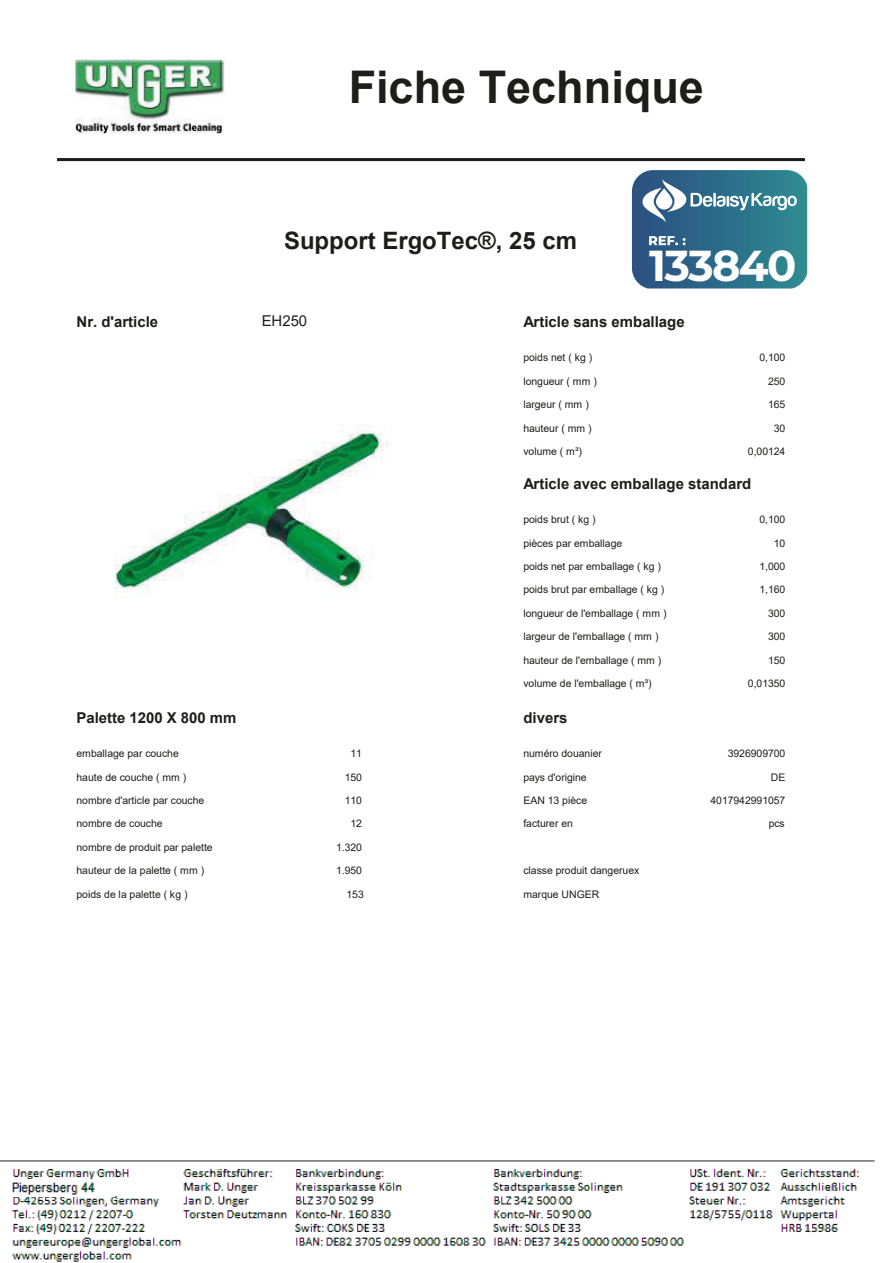
<style>
.page{position:relative;width:893px;height:1263px;background:#fff}
.page>*{position:absolute;margin:0;border:0;box-sizing:border-box;transform-origin:0 0}
.t1{font:700 45px "Arial";color:#1d1d1b}
.t2{font:700 43.35px "Montserrat";letter-spacing:-.04em;color:#fff}
.t3{font:700 24px "Arial";color:#1d1d1b}
.t4{font:700 15px "Arial";color:#1d1d1b}
.t5{font:15px "Arial";color:#1d1d1b}
.t6{font:10.5px "Arial";letter-spacing:-.005em;color:#1d1d1b}
</style>
<div class="page">
<img style="left:75px;top:59px;width:150px;height:75px">
<hr style="left:57px;top:158px;width:747px;height:3px;background:#1d1d1b">
<img style="left:114px;top:425px;width:278px;height:165px">
<img style="left:12px;top:1170px;width:848px;height:92px">
<hr style="left:0;top:1161px;width:874px;height:1px;background:#1d1d1b">
<img style="left:13px;top:1180px;width:102px;height:16px">
<svg style="left:632px;top:170px;width:175px;height:118px;background:#3e7a93"></svg>
<h1 class="t1" style="left:349px;top:55px;width:357px">Fiche Technique</h1>
<h3 class="t3" style="left:284px;top:223px;width:294px">Support ErgoTec®, 25 cm</h3>
<h2 class="t2" style="left:649px;top:234px;width:149px">133840</h2>
<h3 class="t4" style="left:77px;top:311px;width:83px">Nr. d'article</h3>
<h3 class="t5" style="left:262px;top:311px;width:47px">EH250</h3>
<h3 class="t4" style="left:523px;top:311px;width:163px">Article sans emballage</h3>
<p class="t6" style="left:523px;top:350px;width:70px">poids net ( kg )</p>
<p class="t6" style="left:523px;top:374px;width:75px">longueur ( mm )</p>
<p class="t6" style="left:759px;top:350px;width:27px">0,100</p>
<p class="t6" style="left:768px;top:374px;width:19px">250</p>
<p class="t6" style="left:523px;top:397px;width:67px">largeur ( mm )</p>
<p class="t6" style="left:768px;top:397px;width:19px">165</p>
<p class="t6" style="left:523px;top:421px;width:70px">hauteur ( mm )</p>
<p class="t6" style="left:774px;top:421px;width:13px">30</p>
<p class="t6" style="left:523px;top:444px;width:60px">volume ( m³)</p>
<p class="t6" style="left:748px;top:444px;width:39px">0,00124</p>
<h3 class="t4" style="left:523px;top:473px;width:229px">Article avec emballage standard</h3>
<p class="t6" style="left:523px;top:512px;width:74px">poids brut ( kg )</p>
<p class="t6" style="left:523px;top:536px;width:100px">pièces par emballage</p>
<p class="t6" style="left:759px;top:512px;width:27px">0,100</p>
<p class="t6" style="left:774px;top:536px;width:13px">10</p>
<p class="t6" style="left:523px;top:559px;width:139px">poids net par emballage ( kg )</p>
<p class="t6" style="left:523px;top:582px;width:143px">poids brut par emballage ( kg )</p>
<p class="t6" style="left:759px;top:559px;width:27px">1,000</p>
<p class="t6" style="left:759px;top:582px;width:27px">1,160</p>
<p class="t6" style="left:523px;top:606px;width:145px">longueur de l'emballage ( mm )</p>
<p class="t6" style="left:768px;top:606px;width:19px">300</p>
<p class="t6" style="left:523px;top:629px;width:137px">largeur de l'emballage ( mm )</p>
<p class="t6" style="left:768px;top:629px;width:19px">300</p>
<p class="t6" style="left:523px;top:653px;width:139px">hauteur de l'emballage ( mm )</p>
<p class="t6" style="left:768px;top:653px;width:19px">150</p>
<p class="t6" style="left:523px;top:676px;width:130px">volume de l'emballage ( m³)</p>
<p class="t6" style="left:748px;top:676px;width:39px">0,01350</p>
<h3 class="t4" style="left:77px;top:707px;width:161px">Palette 1200 X 800 mm</h3>
<h3 class="t4" style="left:523px;top:707px;width:46px">divers</h3>
<p class="t6" style="left:77px;top:746px;width:104px">emballage par couche</p>
<p class="t6" style="left:350px;top:746px;width:13px">11</p>
<p class="t6" style="left:523px;top:746px;width:80px">numéro douanier</p>
<p class="t6" style="left:728px;top:746px;width:59px">3926909700</p>
<p class="t6" style="left:77px;top:770px;width:111px">haute de couche ( mm )</p>
<p class="t6" style="left:345px;top:770px;width:19px">150</p>
<p class="t6" style="left:77px;top:793px;width:129px">nombre d'article par couche</p>
<p class="t6" style="left:345px;top:793px;width:19px">110</p>
<p class="t6" style="left:523px;top:770px;width:65px">pays d'origine</p>
<p class="t6" style="left:771px;top:770px;width:16px">DE</p>
<p class="t6" style="left:523px;top:793px;width:65px">EAN 13 pièce</p>
<p class="t6" style="left:710px;top:793px;width:76px">4017942991057</p>
<p class="t6" style="left:77px;top:816px;width:88px">nombre de couche</p>
<p class="t6" style="left:350px;top:816px;width:13px">12</p>
<p class="t6" style="left:523px;top:816px;width:51px">facturer en</p>
<p class="t6" style="left:769px;top:816px;width:18px">pcs</p>
<p class="t6" style="left:77px;top:840px;width:138px">nombre de produit par palette</p>
<p class="t6" style="left:336px;top:840px;width:27px">1.320</p>
<p class="t6" style="left:77px;top:863px;width:129px">hauteur de la palette ( mm )</p>
<p class="t6" style="left:336px;top:863px;width:27px">1.950</p>
<p class="t6" style="left:77px;top:887px;width:112px">poids de la palette ( kg )</p>
<p class="t6" style="left:346px;top:887px;width:19px">153</p>
<p class="t6" style="left:523px;top:863px;width:117px">classe produit dangeruex</p>
<p class="t6" style="left:523px;top:887px;width:77px">marque UNGER</p>
</div>
